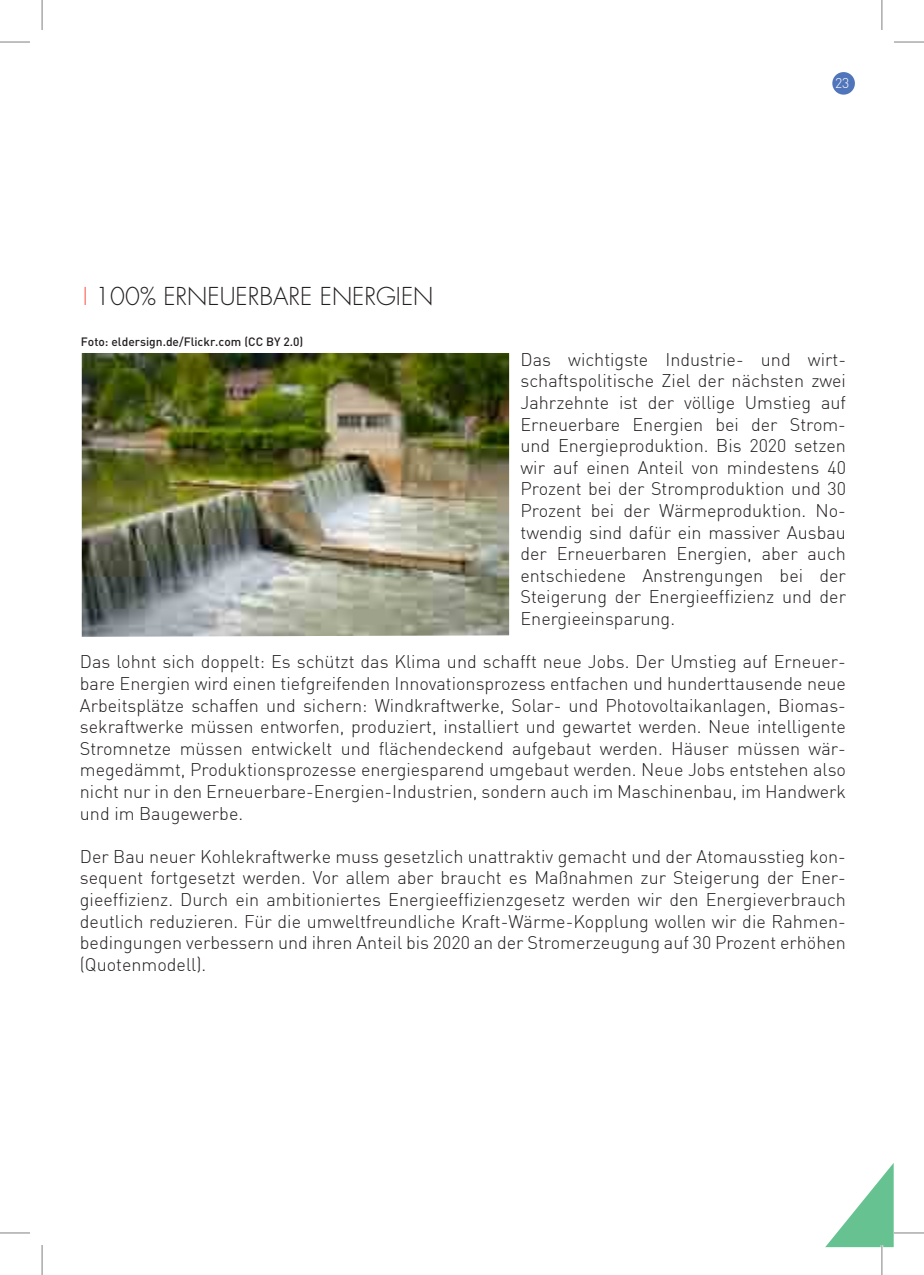
<style>
.page{position:relative;width:924px;height:1275px;background:#fff}
.page>*{position:absolute;margin:0;border:0;box-sizing:border-box;transform-origin:0 0}
.t1{font:300 24px "Futura Std";color:#231f20}
.t2{font:300 18px/21.6px "DIN";color:#231f20;text-align:justify}
.t3{font:300 14px "DIN";color:#fff}
.t4{font:500 12px "DIN";color:#231f20}
.s1{color:#ff6056}
</style>
<div class="page">
<svg style="left:825px;top:1164px;width:68px;height:83px"></svg>
<img style="left:82px;top:353px;width:427px;height:284px">
<div style="left:831px;top:72px;width:23px;height:23px;background:#5075ba;border-radius:50%"></div>
<hr style="left:880px;top:1245px;width:2px;height:30px;background:#fff">
<hr style="left:881px;top:0;width:1px;height:30px;background:#000">
<hr style="left:42px;top:0;width:1px;height:30px;background:#000">
<hr style="left:893px;top:42px;width:30px;height:1px;background:#000">
<hr style="left:0;top:42px;width:30px;height:1px;background:#000">
<hr style="left:893px;top:1232px;width:30px;height:1px;background:#000">
<hr style="left:0;top:1232px;width:30px;height:1px;background:#000">
<hr style="left:881px;top:1245px;width:1px;height:30px;background:#000">
<hr style="left:42px;top:1245px;width:1px;height:30px;background:#000">
<h1 class="t1" style="left:83px;top:281px;width:352px"><span class="s1">I</span> 100% ERNEUERBARE ENERGIEN</h1>
<p class="t4" style="left:81px;top:333px;width:224px">Foto: eldersign.de/Flickr.com (CC BY 2.0)</p>
<p class="t3" style="left:834px;top:74px;width:16px">23</p>
<p class="t2" style="left:520px;top:348px;width:327px">Das wichtigste Industrie- und wirt&shy;schaftspolitische Ziel der nächsten zwei Jahrzehnte ist der völlige Umstieg auf Erneuerbare Energien bei der Strom&shy;und Energieproduktion. Bis 2020 setzen wir auf einen Anteil von mindestens 40<br>Prozent bei der Stromproduktion und 30<br>Prozent bei der Wärmeproduktion. No&shy;twendig sind dafür ein massiver Ausbau der Erneuerbaren Energien, aber auch entschiedene Anstrengungen bei der Steigerung der Energieeffizienz und der Energieeinsparung.</p>
<p class="t2" style="left:80px;top:651px;width:767px">Das lohnt sich doppelt: Es schützt das Klima und schafft neue Jobs. Der Umstieg auf Erneuer&shy;bare Energien wird einen tiefgreifenden Innovationsprozess entfachen und hunderttausende neue Arbeitsplätze schaffen und sichern: Windkraftwerke, Solar- und Photovoltaikanlagen, Biomas&shy;sekraftwerke müssen entworfen, produziert, installiert und gewartet werden. Neue intelligente Stromnetze müssen entwickelt und flächendeckend aufgebaut werden. Häuser müssen wär&shy;megedämmt, Produktionsprozesse energiesparend umgebaut werden. Neue Jobs entstehen also nicht nur in den Erneuerbare-Energien-Industrien, sondern auch im Maschinenbau, im Handwerk und im Baugewerbe.</p>
<p class="t2" style="left:80px;top:845px;width:767px">Der Bau neuer Kohlekraftwerke muss gesetzlich unattraktiv gemacht und der Atomausstieg kon&shy;sequent fortgesetzt werden. Vor allem aber braucht es Maßnahmen zur Steigerung der Ener&shy;gieeffizienz. Durch ein ambitioniertes Energieeffizienzgesetz werden wir den Energieverbrauch deutlich reduzieren. Für die umweltfreundliche Kraft-Wärme-Kopplung wollen wir die Rahmen&shy;bedingungen verbessern und ihren Anteil bis 2020 an der Stromerzeugung auf 30 Prozent erhöhen (Quotenmodell).</p>
</div>
